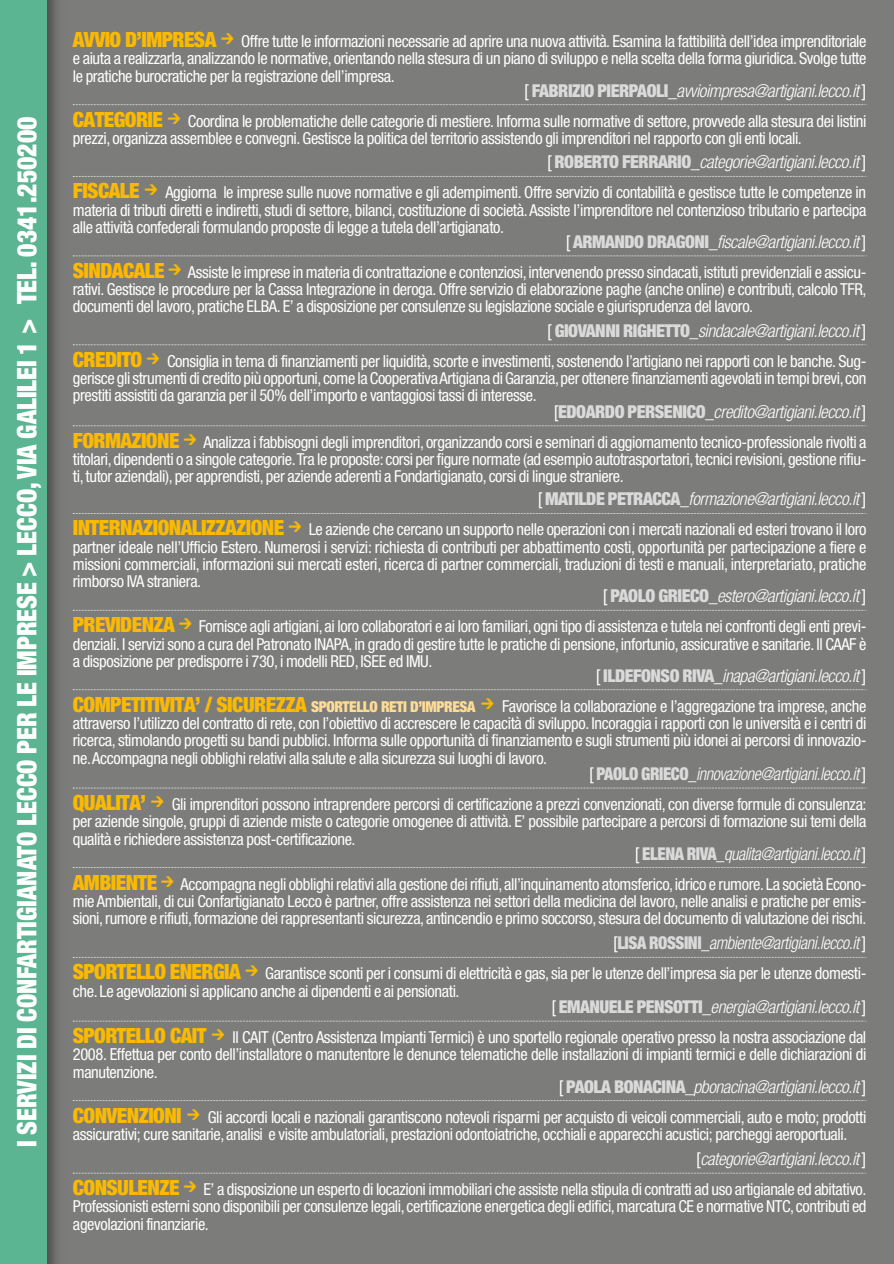
<style>
.page{position:relative;width:894px;height:1264px;background:#fff}
.page>*{position:absolute;margin:0;border:0;box-sizing:border-box;transform-origin:0 0}
.t1{font:900 condensed 27px "Helvetica Neue LT";color:#fff;scale:.95 1}
.t2{font:900 condensed 21px "Helvetica Neue LT";letter-spacing:-.025em;color:#fbba00}
.t3{font:italic 300 condensed 17.85px "Helvetica Neue LT Std";letter-spacing:-.025em;color:#fff}
.t4{font:italic 300 condensed 17.7px "Helvetica Neue LT Std";letter-spacing:-.025em;color:#fff}
.t5{font:italic 300 condensed 17.7px "Helvetica Neue LT Std";letter-spacing:-.025em;color:#fff;scale:.94 1}
.t6{font:condensed 16.5px/17.2px "Helvetica Neue";letter-spacing:-.025em;color:#fff;text-align:justify}
.s1{font-family:"Helvetica Neue LT";font-weight:900;font-size:21px;color:#fbba00}
.s2{font-family:"Helvetica Neue";font-weight:400;font-style:normal}
.s3{font-weight:900;font-style:normal;color:#dadada}
.s4{font-weight:900;font-style:normal}
.s5{font-family:"Helvetica Neue LT Std";font-weight:900;font-size:21px;color:#fbba00}
.s6{font-size:15px;color:#ffdc95}
</style>
<div class="page">
<div style="left:0;top:0;width:893px;height:1264px;background:#7c7c7b"></div>
<div style="left:0;top:0;width:47px;height:1264px;background:#5bb492"></div>
<svg style="left:73px;top:104px;width:794px;height:1px"></svg>
<svg style="left:73px;top:176px;width:794px;height:1px"></svg>
<svg style="left:73px;top:255px;width:794px;height:1px"></svg>
<svg style="left:73px;top:344px;width:794px;height:1px"></svg>
<svg style="left:73px;top:425px;width:794px;height:1px"></svg>
<svg style="left:73px;top:513px;width:794px;height:1px"></svg>
<svg style="left:73px;top:610px;width:794px;height:1px"></svg>
<svg style="left:73px;top:689px;width:794px;height:1px"></svg>
<svg style="left:73px;top:788px;width:794px;height:1px"></svg>
<svg style="left:73px;top:867px;width:794px;height:1px"></svg>
<svg style="left:73px;top:957px;width:794px;height:1px"></svg>
<svg style="left:73px;top:1021px;width:794px;height:1px"></svg>
<svg style="left:73px;top:1100px;width:794px;height:1px"></svg>
<svg style="left:73px;top:1173px;width:794px;height:1px"></svg>
<h1 class="t1" style="left:17px;top:1147px;width:1087px;rotate:-90deg">I SERVIZI DI CONFARTIGIANATO LECCO PER LE IMPRESE &gt; LECCO, VIA GALILEI 1 &gt; TEL. 0341.250200</h1>
<p class="t6" style="left:73px;top:34px;width:795px"><span class="s1">AVVIO D’IMPRESA</span> Offre tutte le informazioni necessarie ad aprire una nuova attività. Esamina la fattibilità dell’idea imprenditoriale e aiuta a realizzarla, analizzando le normative, orientando nella stesura di un piano di sviluppo e nella scelta della forma giuridica. Svolge tutte le pratiche burocratiche per la registrazione dell’impresa.</p>
<p class="t3" style="left:524px;top:84px;width:344px"><span class="s2">[</span> <span class="s3">FABRIZIO PIERPAOLI</span><span class="s4">_</span>avvioimpresa@artigiani.lecco.it <span class="s2">]</span></p>
<p class="t6" style="left:73px;top:114px;width:795px"><span class="s1">CATEGORIE</span> Coordina le problematiche delle categorie di mestiere. Informa sulle normative di settore, provvede alla stesura dei listini prezzi, organizza assemblee e convegni. Gestisce la politica del territorio assistendo gli imprenditori nel rapporto con gli enti locali.</p>
<p class="t3" style="left:547px;top:155px;width:321px"><span class="s2">[</span> <span class="s3">ROBERTO FERRARIO</span><span class="s4">_</span>categorie@artigiani.lecco.it <span class="s2">]</span></p>
<p class="t6" style="left:73px;top:185px;width:795px"><span class="s5">FISCALE</span> Aggiorna le imprese sulle nuove normative e gli adempimenti. Offre servizio di contabilità e gestisce tutte le competenze in materia di tributi diretti e indiretti, studi di settore, bilanci, costituzione di società. Assiste l’imprenditore nel contenzioso tributario e partecipa alle attività confederali formulando proposte di legge a tutela dell’artigianato.</p>
<p class="t4" style="left:566px;top:235px;width:302px"><span class="s2">[</span> <span class="s3">ARMANDO DRAGONI</span><span class="s4">_</span>fiscale@artigiani.lecco.it <span class="s2">]</span></p>
<p class="t6" style="left:73px;top:265px;width:795px"><span class="s1">SINDACALE</span> Assiste le imprese in materia di contrattazione e contenziosi, intervenendo presso sindacati, istituti previdenziali e assicu&shy;rativi. Gestisce le procedure per la Cassa Integrazione in deroga. Offre servizio di elaborazione paghe (anche online) e contributi, calcolo TFR, documenti del lavoro, pratiche ELBA. E’ a disposizione per consulenze su legislazione sociale e giurisprudenza del lavoro.</p>
<p class="t3" style="left:547px;top:324px;width:321px"><span class="s2">[</span> <span class="s3">GIOVANNI RIGHETTO</span><span class="s4">_</span>sindacale@artigiani.lecco.it <span class="s2">]</span></p>
<p class="t6" style="left:73px;top:354px;width:795px"><span class="s1">CREDITO</span> Consiglia in tema di finanziamenti per liquidità, scorte e investimenti, sostenendo l’artigiano nei rapporti con le banche. Sug&shy;gerisce gli strumenti di credito più opportuni, come la Cooperativa Artigiana di Garanzia, per ottenere finanziamenti agevolati in tempi brevi, con prestiti assistiti da garanzia per il 50% dell’importo e vantaggiosi tassi di interesse.</p>
<p class="t3" style="left:554px;top:405px;width:314px"><span class="s2">[</span><span class="s3">EDOARDO PERSENICO</span><span class="s4">_</span>credito@artigiani.lecco.it <span class="s2">]</span></p>
<p class="t6" style="left:73px;top:435px;width:795px"><span class="s1">FORMAZIONE</span> Analizza i fabbisogni degli imprenditori, organizzando corsi e seminari di aggiornamento tecnico-professionale rivolti a titolari, dipendenti o a singole categorie. Tra le proposte: corsi per figure normate (ad esempio autotrasportatori, tecnici revisioni, gestione rifiu&shy;ti, tutor aziendali), per apprendisti, per aziende aderenti a Fondartigianato, corsi di lingue straniere.</p>
<p class="t3" style="left:538px;top:492px;width:330px"><span class="s2">[</span> <span class="s3">MATILDE PETRACCA</span><span class="s4">_</span>formazione@artigiani.lecco.it <span class="s2">]</span></p>
<p class="t6" style="left:73px;top:522px;width:795px"><span class="s1">INTERNAZIONALIZZAZIONE</span> Le aziende che cercano un supporto nelle operazioni con i mercati nazionali ed esteri trovano il loro partner ideale nell’Ufficio Estero. Numerosi i servizi: richiesta di contributi per abbattimento costi, opportunità per partecipazione a fiere e missioni commerciali, informazioni sui mercati esteri, ricerca di partner commerciali, traduzioni di testi e manuali, interpretariato, pratiche rimborso IVA straniera.</p>
<p class="t3" style="left:603px;top:589px;width:265px"><span class="s2">[</span> <span class="s3">PAOLO GRIECO</span><span class="s4">_</span>estero@artigiani.lecco.it <span class="s2">]</span></p>
<p class="t6" style="left:73px;top:619px;width:795px"><span class="s1">PREVIDENZA</span> Fornisce agli artigiani, ai loro collaboratori e ai loro familiari, ogni tipo di assistenza e tutela nei confronti degli enti previ&shy;denziali. I servizi sono a cura del Patronato INAPA, in grado di gestire tutte le pratiche di pensione, infortunio, assicurative e sanitarie. Il CAAF è a disposizione per predisporre i 730, i modelli RED, ISEE ed IMU.</p>
<p class="t4" style="left:596px;top:669px;width:272px"><span class="s2">[</span> <span class="s3">ILDEFONSO RIVA</span><span class="s4">_</span>inapa@artigiani.lecco.it <span class="s2">]</span></p>
<p class="t2" style="left:73px;top:697px;width:404px">COMPETITIVITA’ / SICUREZZA <span class="s6">SPORTELLO RETI D’IMPRESA</span></p>
<p class="t6" style="left:73px;top:699px;width:795px;text-indent:429px">Favorisce la collaborazione e l’aggregazione tra imprese, anche attraverso l’utilizzo del contratto di rete, con l’obiettivo di accrescere le capacità di sviluppo. Incoraggia i rapporti con le università e i centri di ricerca, stimolando progetti su bandi pubblici. Informa sulle opportunità di finanziamento e sugli strumenti più idonei ai percorsi di innovazio&shy;ne. Accompagna negli obblighi relativi alla salute e alla sicurezza sui luoghi di lavoro.</p>
<p class="t5" style="left:589px;top:767px;width:297px"><span class="s2">[</span> <span class="s3">PAOLO GRIECO</span><span class="s4">_</span>innovazione@artigiani.lecco.it <span class="s2">]</span></p>
<p class="t6" style="left:73px;top:797px;width:795px"><span class="s1">QUALITA’</span> Gli imprenditori possono intraprendere percorsi di certificazione a prezzi convenzionati, con diverse formule di consulenza: per aziende singole, gruppi di aziende miste o categorie omogenee di attività. E’ possibile partecipare a percorsi di formazione sui temi della qualità e richiedere assistenza post-certificazione.</p>
<p class="t5" style="left:635px;top:847px;width:248px"><span class="s2">[</span> <span class="s3">ELENA RIVA</span><span class="s4">_</span>qualita@artigiani.lecco.it <span class="s2">]</span></p>
<p class="t6" style="left:73px;top:876px;width:795px"><span class="s1">AMBIENTE</span> Accompagna negli obblighi relativi alla gestione dei rifiuti, all’inquinamento atomsferico, idrico e rumore. La società Econo&shy;mie Ambientali, di cui Confartigianato Lecco è partner, offre assistenza nei settori della medicina del lavoro, nelle analisi e pratiche per emis&shy;sioni, rumore e rifiuti, formazione dei rappresentanti sicurezza, antincendio e primo soccorso, stesura del documento di valutazione dei rischi.</p>
<p class="t5" style="left:613px;top:936px;width:271px"><span class="s2">[</span><span class="s3">LISA ROSSINI</span><span class="s4">_</span>ambiente@artigiani.lecco.it <span class="s2">]</span></p>
<p class="t6" style="left:73px;top:966px;width:795px"><span class="s1">SPORTELLO ENERGIA</span> Garantisce sconti per i consumi di elettricità e gas, sia per le utenze dell’impresa sia per le utenze domesti&shy;che. Le agevolazioni si applicano anche ai dipendenti e ai pensionati.</p>
<p class="t4" style="left:551px;top:1000px;width:317px"><span class="s2">[</span> <span class="s3">EMANUELE PENSOTTI</span><span class="s4">_</span>energia@artigiani.lecco.it <span class="s2">]</span></p>
<p class="t6" style="left:73px;top:1030px;width:795px"><span class="s1">SPORTELLO CAIT</span> Il CAIT (Centro Assistenza Impianti Termici) è uno sportello regionale operativo presso la nostra associazione dal 2008. Effettua per conto dell’installatore o manutentore le denunce telematiche delle installazioni di impianti termici e delle dichiarazioni di manutenzione.</p>
<p class="t4" style="left:559px;top:1080px;width:309px"><span class="s2">[</span> <span class="s3">PAOLA BONACINA</span><span class="s4">_</span>pbonacina@artigiani.lecco.it <span class="s2">]</span></p>
<p class="t6" style="left:73px;top:1109px;width:795px"><span class="s1">CONVENZIONI</span> Gli accordi locali e nazionali garantiscono notevoli risparmi per acquisto di veicoli commerciali, auto e moto; prodotti assicurativi; cure sanitarie, analisi e visite ambulatoriali, prestazioni odontoiatriche, occhiali e apparecchi acustici; parcheggi aeroportuali.</p>
<p class="t4" style="left:696px;top:1152px;width:172px"><span class="s2">[</span>categorie@artigiani.lecco.it <span class="s2">]</span></p>
<p class="t6" style="left:73px;top:1182px;width:795px"><span class="s1">CONSULENZE</span> E’ a disposizione un esperto di locazioni immobiliari che assiste nella stipula di contratti ad uso artigianale ed abitativo.<br>Professionisti esterni sono disponibili per consulenze legali, certificazione energetica degli edifici, marcatura CE e normative NTC, contributi ed agevolazioni finanziarie.</p>
</div>
